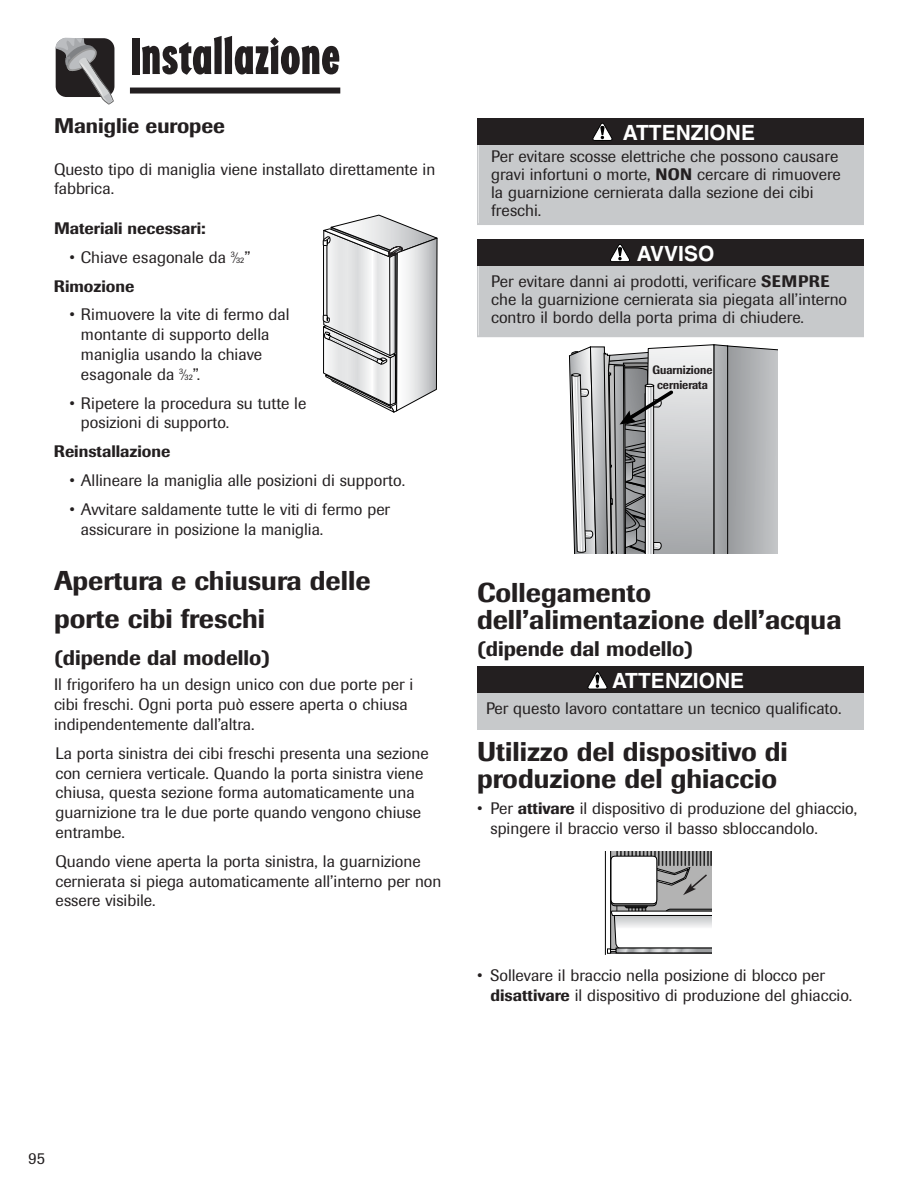
<style>
.page{position:relative;width:918px;height:1188px;background:#fff}
.page>*{position:absolute;margin:0;border:0;box-sizing:border-box;transform-origin:0 0}
.t1{font:54px "Regatta Condensed Plain";color:#231f20}
.t2{font:500 27px/27px "Imago";color:#231f20}
.t3{font:500 21px "Imago";color:#231f20}
.t4{font:700 21px "Helvetica";color:#fff}
.t5{font:16.5px/19.8px "Imago";color:#231f20}
.t6{font:500 16.5px "Imago";color:#231f20}
.t7{font:500 12px/15px "Imago";color:#231f20;text-align:center;scale:.9 1}
.s1{font-size:14.85px}
.s2{font-size:8.25px}
.s3{font-weight:500}
</style>
<div class="page">
<svg style="left:56px;top:37px;width:58px;height:68px;background:#6f6d6e"></svg>
<div style="left:130px;top:88px;width:210px;height:6px;background:#231f20"></div>
<div style="left:479px;top:143px;width:383px;height:81px;background:#c7c9cb"></div>
<div style="left:477px;top:142px;width:387px;height:83px;border:2px solid #c7c9cb"></div>
<div style="left:477px;top:118px;width:387px;height:27px;background:#231f20"></div>
<svg style="left:592px;top:123px;width:21px;height:18px"></svg>
<div style="left:479px;top:265px;width:383px;height:71px;background:#c7c9cb"></div>
<div style="left:477px;top:263px;width:387px;height:74px;border:2px solid #c7c9cb"></div>
<div style="left:477px;top:239px;width:387px;height:27px;background:#231f20"></div>
<svg style="left:610px;top:244px;width:20px;height:18px"></svg>
<svg style="left:569px;top:344px;width:209px;height:209px;background:#acaeb0"></svg>
<svg style="left:323px;top:214px;width:115px;height:199px"></svg>
<div style="left:477px;top:691px;width:387px;height:39px;background:#c7c9cb"></div>
<div style="left:477px;top:666px;width:387px;height:27px;background:#231f20"></div>
<svg style="left:587px;top:671px;width:21px;height:18px"></svg>
<div style="left:611px;top:850px;width:102px;height:103px;background:#b3b3b3"></div>
<div style="left:611px;top:856px;width:46px;height:48px;background:#fff;border-radius:5px"></div>
<div style="left:611px;top:856px;width:46px;height:48px;border:1px solid #000;border-radius:5px"></div>
<svg style="left:607px;top:903px;width:105px;height:51px;background:#c3c4c4"></svg>
<hr style="left:605px;top:850px;width:1px;height:105px;background:#000">
<div style="left:712px;top:849px;width:8px;height:107px;background:#fff"></div>
<div style="left:603px;top:846px;width:113px;height:5px;background:#fff"></div>
<svg style="left:616px;top:851px;width:96px;height:44px"></svg>
<h1 class="t1" style="left:130px;top:35px;width:212px">Installazione</h1>
<p class="t3" style="left:54px;top:118px;width:173px">Maniglie europee</p>
<p class="t5" style="left:54px;top:161px;width:383px">Questo tipo di maniglia viene installato direttamente in fabbrica.</p>
<p class="t6" style="left:54px;top:222px;width:153px">Materiali necessari:</p>
<p class="t5" style="left:54px;top:244px;width:198px;line-height:28.8px;text-indent:16px">• Chiave esagonale da <sup>3</sup><span class="s1">⁄</span><span class="s2">32</span>”<br><span class="s3">Rimozione</span></p>
<p class="t5" style="left:81px;top:306px;width:210px;text-indent:-11px">• Rimuovere la vite di fermo dal montante di supporto della maniglia usando la chiave esagonale da <sup>3</sup><span class="s1">⁄</span><span class="s2">32</span>”.</p>
<p class="t5" style="left:81px;top:395px;width:227px;text-indent:-11px">• Ripetere la procedura su tutte le posizioni di supporto.</p>
<p class="t6" style="left:54px;top:446px;width:118px">Reinstallazione</p>
<p class="t5" style="left:70px;top:472px;width:337px">• Allineare la maniglia alle posizioni di supporto.</p>
<p class="t5" style="left:81px;top:501px;width:311px;text-indent:-11px">• Avvitare saldamente tutte le viti di fermo per assicurare in posizione la maniglia.</p>
<h2 class="t2" style="left:54px;top:565px;width:318px;line-height:37.5px">Apertura e chiusura delle porte cibi freschi</h2>
<p class="t3" style="left:54px;top:651px;width:218px">(dipende dal modello)</p>
<p class="t5" style="left:54px;top:676px;width:361px">Il frigorifero ha un design unico con due porte per i cibi freschi. Ogni porta può essere aperta o chiusa indipendentemente dall’altra.</p>
<p class="t5" style="left:55px;top:745px;width:375px">La porta sinistra dei cibi freschi presenta una sezione con cerniera verticale. Quando la porta sinistra viene chiusa, questa sezione forma automaticamente una guarnizione tra le due porte quando vengono chiuse entrambe.</p>
<p class="t5" style="left:55px;top:853px;width:388px">Quando viene aperta la porta sinistra, la guarnizione cernierata si piega automaticamente all’interno per non essere visibile.</p>
<p class="t4" style="left:623px;top:125px;width:134px">ATTENZIONE</p>
<p class="t5" style="left:491px;top:149px;width:351px;line-height:18px">Per evitare scosse elettriche che possono causare gravi infortuni o morte, <span class="s3">NON</span> cercare di rimuovere la guarnizione cernierata dalla sezione dei cibi freschi.</p>
<p class="t4" style="left:637px;top:246px;width:79px">AVVISO</p>
<p class="t5" style="left:491px;top:273px;width:358px;line-height:18px">Per evitare danni ai prodotti, verificare <span class="s3">SEMPRE </span>che la guarnizione cernierata sia piegata all’interno contro il bordo della porta prima di chiudere.</p>
<p class="t7" style="left:652px;top:364px;width:68px">Guarnizione cernierata</p>
<h2 class="t2" style="left:477px;top:582px;width:366px">Collegamento dell’alimentazione dell’acqua</h2>
<p class="t3" style="left:477px;top:641px;width:218px">(dipende dal modello)</p>
<p class="t4" style="left:612px;top:673px;width:134px">ATTENZIONE</p>
<p class="t5" style="left:486px;top:700px;width:357px">Per questo lavoro contattare un tecnico qualificato.</p>
<h2 class="t2" style="left:477px;top:741px;width:312px">Utilizzo del dispositivo di produzione del ghiaccio</h2>
<p class="t5" style="left:491px;top:800px;width:368px;text-indent:-14px">• Per <span class="s3">attivare</span> il dispositivo di produzione del ghiaccio, spingere il braccio verso il basso sbloccandolo.</p>
<p class="t5" style="left:491px;top:967px;width:363px;text-indent:-14px">• Sollevare il braccio nella posizione di blocco per <span class="s3">disattivare</span> il dispositivo di produzione del ghiaccio.</p>
<p class="t5" style="left:28px;top:1150px;width:18px">95</p>
</div>
